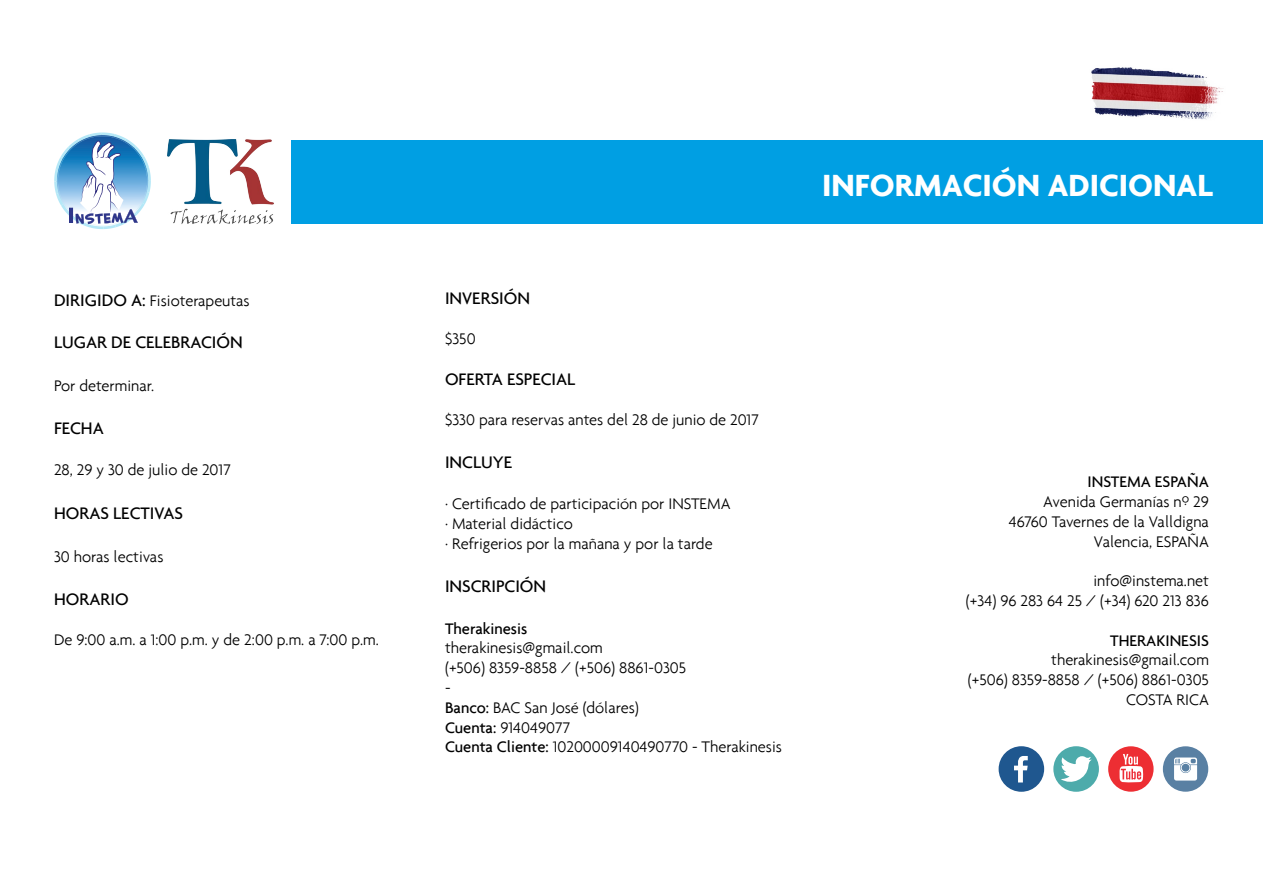
<style>
.page{position:relative;width:1263px;height:893px;background:#fff}
.page>*{position:absolute;margin:0;border:0;box-sizing:border-box;transform-origin:0 0}
.t1{font:700 33px "Agenda";color:#fff}
.t2{font:500 18px "Agenda";color:#000}
.t3{font:300 16.5px/19.8px "Agenda";color:#000;text-align:right}
.t4{font:500 16.5px "Agenda";color:#000}
.s1{font-weight:500;font-size:18px}
.s2{font-weight:500}
</style>
<div class="page">
<div style="left:291px;top:140px;width:972px;height:83px;background:#009fe3"></div>
<img style="left:1091px;top:67px;width:132px;height:53px">
<div style="left:1108px;top:746px;width:45px;height:46px;background:#ed2e33;border-radius:50%"></div>
<svg style="left:1119px;top:754px;width:24px;height:29px"></svg>
<div style="left:998px;top:746px;width:46px;height:46px;background:#1f578f;border-radius:50%"></div>
<svg style="left:1014px;top:756px;width:14px;height:26px"></svg>
<div style="left:1053px;top:746px;width:46px;height:46px;background:#4dabab;border-radius:50%"></div>
<svg style="left:1061px;top:756px;width:30px;height:26px"></svg>
<div style="left:1163px;top:746px;width:45px;height:46px;background:#5980a3;border-radius:50%"></div>
<svg style="left:1174px;top:757px;width:23px;height:23px"></svg>
<img style="left:167px;top:139px;width:107px;height:85px">
<svg style="left:54px;top:132px;width:97px;height:97px"></svg>
<p class="t3" style="left:54px;top:291px;width:197px"><span class="s1">DIRIGIDO A:</span> Fisioterapeutas</p>
<p class="t2" style="left:54px;top:331px;width:190px">LUGAR DE CELEBRACIÓN</p>
<p class="t3" style="left:54px;top:375px;width:102px">Por determinar.</p>
<p class="t2" style="left:54px;top:417px;width:51px">FECHA</p>
<p class="t3" style="left:54px;top:460px;width:178px">28, 29 y 30 de julio de 2017</p>
<p class="t2" style="left:54px;top:502px;width:131px">HORAS LECTIVAS</p>
<p class="t3" style="left:54px;top:546px;width:111px">30 horas lectivas</p>
<p class="t2" style="left:54px;top:588px;width:76px">HORARIO</p>
<p class="t3" style="left:54px;top:629px;width:326px">De 9:00 a.m. a 1:00 p.m. y de 2:00 p.m. a 7:00 p.m.</p>
<p class="t2" style="left:445px;top:287px;width:87px">INVERSIÓN</p>
<p class="t3" style="left:445px;top:328px;width:32px">$350</p>
<p class="t2" style="left:445px;top:368px;width:132px">OFERTA ESPECIAL</p>
<p class="t3" style="left:445px;top:409px;width:315px">$330 para reservas antes del 28 de junio de 2017</p>
<p class="t2" style="left:445px;top:451px;width:69px">INCLUYE</p>
<p class="t3" style="left:445px;top:494px;width:287px;text-align:left">· Certificado de participación por INSTEMA · Material didáctico<br>· Refrigerios por la mañana y por la tarde</p>
<p class="t2" style="left:445px;top:575px;width:103px">INSCRIPCIÓN</p>
<p class="t4" style="left:445px;top:618px;width:84px">Therakinesis</p>
<p class="t3" style="left:445px;top:638px;width:338px;text-align:left">therakinesis@gmail.com<br>(+506) 8359-8858 / (+506) 8861-0305<br>-<br><span class="s2">Banco:</span> BAC San José (dólares)<br><span class="s2">Cuenta:</span> 914049077<br><span class="s2">Cuenta Cliente:</span> 10200009140490770 - Therakinesis</p>
<h1 class="t1" style="left:822px;top:165px;width:392px">INFORMACIÓN ADICIONAL</h1>
<p class="t4" style="left:1087px;top:472px;width:123px">INSTEMA ESPAÑA</p>
<p class="t3" style="left:1009px;top:492px;width:202px">Avenida Germanías nº 29<br>46760 Tavernes de la Valldigna<br>Valencia, ESPAÑA</p>
<p class="t3" style="left:966px;top:571px;width:245px">info@instema.net<br>(+34) 96 283 64 25 / (+34) 620 213 836</p>
<p class="t4" style="left:1110px;top:630px;width:100px">THERAKINESIS</p>
<p class="t3" style="left:968px;top:650px;width:243px">therakinesis@gmail.com<br>(+506) 8359-8858 / (+506) 8861-0305<br>COSTA RICA</p>
</div>
